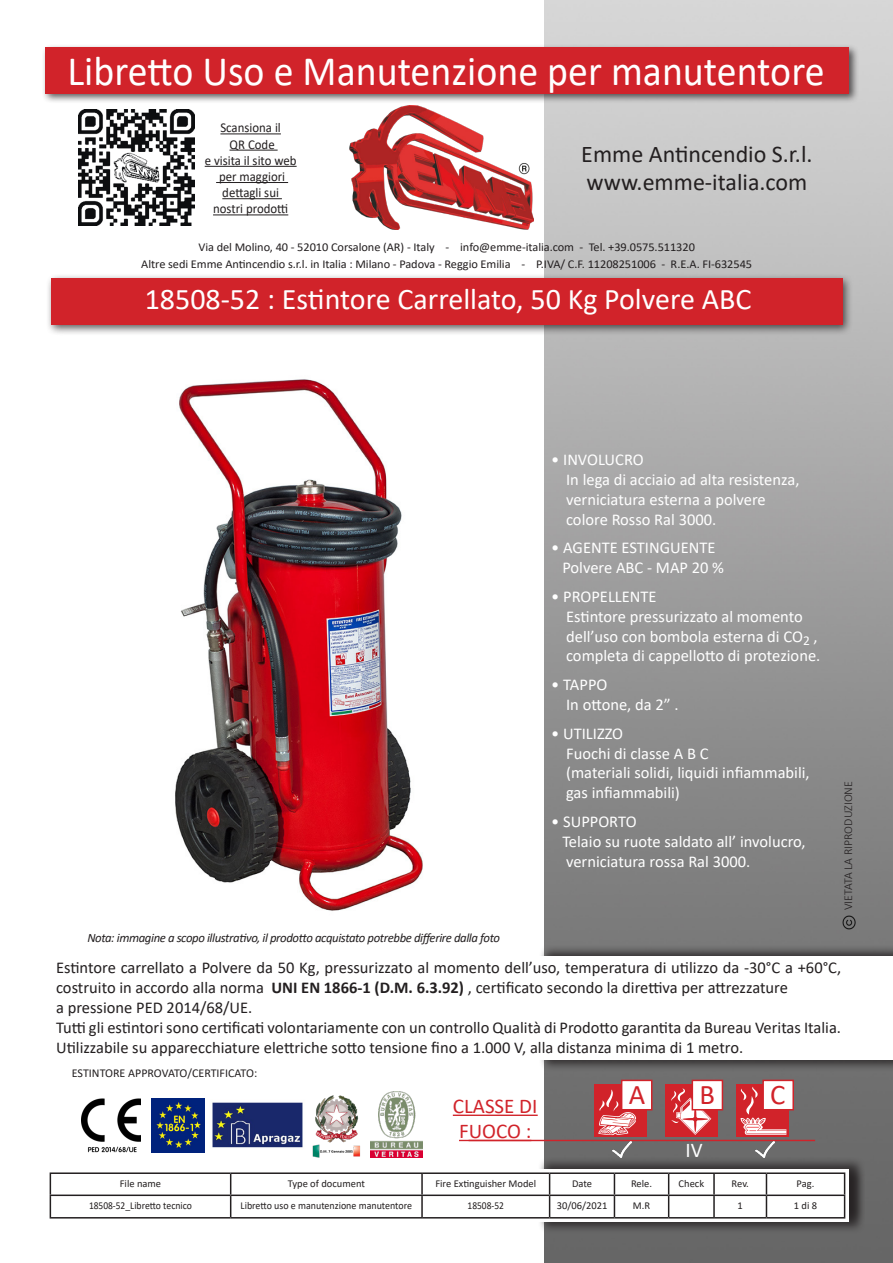
<style>
.page{position:relative;width:893px;height:1263px;background:#fff}
.page>*{position:absolute;margin:0;border:0;box-sizing:border-box;transform-origin:0 0}
.t1{font:42px "Calibri";color:#fff;scale:.95 1}
.t2{font:30px "Calibri";color:#fff}
.codice_tabella{font:28.5px "Calibri";color:#d1232a}
.t3{font:24px/28.8px "Calibri";color:#231f20}
.codice_tabella-2{font:21px "Calibri";color:#d1232a}
.codice_tabella-3{font:21px "Calibri";color:#fff}
.codice_tabella-4{font:16.5px/19.8px "Calibri";color:#231f20}
.codice_tabella-5{font:16.5px "Calibri";color:#fff}
.t4{font:13.5px/16.2px "Calibri";color:#231f20;text-align:center;scale:.95 1}
.codice_tabella-6{font:italic 12.75px "Calibri";letter-spacing:-.03em;color:#231f20}
.codice_tabella-7{font:12px/16.5px "Calibri";letter-spacing:-.005em;color:#231f20;text-align:center}
.t5{font:300 12px "Calibri";color:#231f20}
.t6{font:10.5px "Calibri";color:#231f20}
.t7{font:10.5px "Calibri";color:#231f20;scale:.95 1}
.t8{font:10.5px "Calibri";color:#231f20;scale:.9 1}
.s1{font-weight:700}
</style>
<div class="page">
<img style="left:544px;top:0;width:349px;height:1263px">
<img style="left:350px;top:106px;width:183px;height:124px">
<img style="left:841px;top:914px;width:15px;height:16px">
<div style="left:539px;top:953px;width:354px;height:119px;background:#231f20;opacity:.75"></div>
<div style="left:539px;top:944px;width:354px;height:120px;background:#231f20;opacity:.75"></div>
<div style="left:539px;top:956px;width:354px;height:104px;background:#fff"></div>
<div style="left:46px;top:274px;width:808px;height:62px;background:#231f20;opacity:.75"></div>
<div style="left:51px;top:279px;width:791px;height:46px;background:#d1232a"></div>
<div style="left:42px;top:44px;width:817px;height:60px;background:#231f20;opacity:.75"></div>
<div style="left:46px;top:48px;width:803px;height:46px;background:#d1232a"></div>
<div style="left:538px;top:1165px;width:327px;height:69px;background:#231f20;opacity:.75"></div>
<div style="left:538px;top:1157px;width:327px;height:69px;background:#231f20;opacity:.75"></div>
<div style="left:538px;top:1169px;width:311px;height:53px;background:#fff"></div>
<hr style="left:50px;top:1172px;width:181px;height:2px;background:#231f20">
<hr style="left:231px;top:1172px;width:191px;height:2px;background:#231f20">
<hr style="left:422px;top:1172px;width:128px;height:2px;background:#231f20">
<hr style="left:421px;top:1174px;width:2px;height:20px;background:#231f20">
<hr style="left:550px;top:1172px;width:64px;height:2px;background:#231f20">
<hr style="left:614px;top:1172px;width:55px;height:2px;background:#231f20">
<hr style="left:669px;top:1172px;width:45px;height:2px;background:#231f20">
<hr style="left:714px;top:1172px;width:52px;height:2px;background:#231f20">
<hr style="left:713px;top:1174px;width:2px;height:20px;background:#231f20">
<hr style="left:766px;top:1172px;width:79px;height:2px;background:#231f20">
<hr style="left:50px;top:1194px;width:181px;height:2px;background:#231f20">
<svg style="left:50px;top:1174px;width:1px;height:43px"></svg>
<hr style="left:231px;top:1194px;width:191px;height:2px;background:#231f20">
<svg style="left:230px;top:1174px;width:1px;height:43px"></svg>
<hr style="left:422px;top:1194px;width:128px;height:2px;background:#231f20">
<hr style="left:421px;top:1196px;width:2px;height:21px;background:#231f20">
<hr style="left:550px;top:1194px;width:64px;height:2px;background:#231f20">
<svg style="left:549px;top:1174px;width:1px;height:43px"></svg>
<hr style="left:614px;top:1194px;width:55px;height:2px;background:#231f20">
<svg style="left:614px;top:1174px;width:1px;height:43px"></svg>
<hr style="left:669px;top:1194px;width:45px;height:2px;background:#231f20">
<svg style="left:668px;top:1174px;width:1px;height:43px"></svg>
<hr style="left:714px;top:1194px;width:52px;height:2px;background:#231f20">
<hr style="left:713px;top:1196px;width:2px;height:21px;background:#231f20">
<hr style="left:766px;top:1194px;width:79px;height:2px;background:#231f20">
<svg style="left:766px;top:1174px;width:1px;height:43px"></svg>
<svg style="left:844px;top:1174px;width:1px;height:43px"></svg>
<hr style="left:50px;top:1217px;width:181px;height:1px;background:#231f20">
<hr style="left:231px;top:1217px;width:191px;height:1px;background:#231f20">
<hr style="left:422px;top:1217px;width:128px;height:1px;background:#231f20">
<hr style="left:550px;top:1217px;width:64px;height:1px;background:#231f20">
<hr style="left:614px;top:1217px;width:55px;height:1px;background:#231f20">
<hr style="left:669px;top:1217px;width:45px;height:1px;background:#231f20">
<hr style="left:714px;top:1217px;width:52px;height:1px;background:#231f20">
<hr style="left:766px;top:1217px;width:79px;height:1px;background:#231f20">
<hr style="left:220px;top:133px;width:61px;height:1px;background:#231f20">
<hr style="left:229px;top:150px;width:49px;height:1px;background:#231f20">
<hr style="left:205px;top:166px;width:92px;height:1px;background:#231f20">
<hr style="left:216px;top:182px;width:72px;height:1px;background:#231f20">
<hr style="left:222px;top:198px;width:60px;height:1px;background:#231f20">
<hr style="left:213px;top:214px;width:75px;height:1px;background:#231f20">
<img style="left:79px;top:110px;width:115px;height:115px">
<hr style="left:453px;top:1114px;width:85px;height:2px;background:#d1232a">
<hr style="left:459px;top:1140px;width:72px;height:1px;background:#d1232a">
<hr style="left:469px;top:1140px;width:346px;height:1px;background:#d1232a">
<img style="left:755px;top:1142px;width:19px;height:15px">
<div style="left:595px;top:1084px;width:52px;height:53px;background:#d1232a"></div>
<svg style="left:598px;top:1089px;width:38px;height:46px"></svg>
<div style="left:666px;top:1084px;width:52px;height:53px;background:#d1232a"></div>
<svg style="left:671px;top:1088px;width:40px;height:47px"></svg>
<div style="left:736px;top:1084px;width:53px;height:53px;background:#d1232a"></div>
<svg style="left:740px;top:1087px;width:46px;height:48px"></svg>
<div style="left:692px;top:1080px;width:31px;height:30px;background:#fff;border:2px solid #d1232a"></div>
<div style="left:762px;top:1080px;width:32px;height:30px;background:#fff;border:2px solid #d1232a"></div>
<div style="left:621px;top:1080px;width:31px;height:30px;background:#fff;border:2px solid #d1232a"></div>
<img style="left:613px;top:1142px;width:18px;height:15px">
<img style="left:81px;top:1098px;width:60px;height:55px">
<img style="left:151px;top:1098px;width:54px;height:54px">
<img style="left:370px;top:1092px;width:52px;height:66px">
<img style="left:312px;top:1095px;width:49px;height:63px">
<img style="left:212px;top:1102px;width:91px;height:46px">
<img style="left:175px;top:379px;width:248px;height:532px">
<h1 class="t1" style="left:68px;top:42px;width:798px">Libretto Uso e Manutenzione per manutentore</h1>
<p class="t4" style="left:205px;top:119px;width:98px">Scansiona il<br>QR Code<br>e visita il sito web per maggiori dettagli sui<br>nostri prodotti</p>
<p class="codice_tabella-7" style="left:141px;top:239px;width:612px">Via del Molino, 40 - 52010 Corsalone (AR) - Italy - info@emme-italia.com - Tel. +39.0575.511320<br>Altre sedi Emme Antincendio s.r.l. in Italia : Milano - Padova - Reggio Emilia - P.IVA/ C.F. 11208251006 - R.E.A. FI-632545</p>
<h3 class="t3" style="left:581px;top:139px;width:233px">Emme Antincendio S.r.l. www.emme-italia.com</h3>
<h2 class="t2" style="left:145px;top:279px;width:608px">18508-52 : Estintore Carrellato, 50 Kg Polvere ABC</h2>
<p class="codice_tabella-6" style="left:87px;top:929px;width:414px">Nota: immagine a scopo illustrativo, il prodotto acquistato potrebbe differire dalla foto</p>
<p class="codice_tabella-5" style="left:551px;top:448px;width:94px">• INVOLUCRO</p>
<p class="codice_tabella-5" style="left:566px;top:468px;width:235px">In lega di acciaio ad alta resistenza,</p>
<p class="codice_tabella-5" style="left:566px;top:488px;width:201px">verniciatura esterna a polvere</p>
<p class="codice_tabella-5" style="left:566px;top:508px;width:152px">colore Rosso Ral 3000.</p>
<p class="codice_tabella-5" style="left:551px;top:536px;width:166px">• AGENTE ESTINGUENTE</p>
<p class="codice_tabella-5" style="left:562px;top:556px;width:163px">Polvere ABC - MAP 20 %</p>
<p class="codice_tabella-5" style="left:551px;top:585px;width:107px">• PROPELLENTE</p>
<p class="codice_tabella-5" style="left:566px;top:605px;width:238px">Estintore pressurizzato al momento</p>
<p class="codice_tabella-5" style="left:566px;top:625px;width:253px">dell’uso con bombola esterna di CO<sub>2</sub> ,</p>
<p class="codice_tabella-5" style="left:566px;top:644px;width:256px">completa di cappellotto di protezione.</p>
<p class="codice_tabella-5" style="left:551px;top:673px;width:58px">• TAPPO</p>
<p class="codice_tabella-5" style="left:566px;top:693px;width:114px">In ottone, da 2” .</p>
<p class="codice_tabella-5" style="left:551px;top:722px;width:74px">• UTILIZZO</p>
<p class="codice_tabella-5" style="left:566px;top:742px;width:144px">Fuochi di classe A B C</p>
<p class="codice_tabella-5" style="left:566px;top:761px;width:245px">(materiali solidi, liquidi infiammabili,</p>
<p class="codice_tabella-5" style="left:566px;top:781px;width:115px">gas infiammabili)</p>
<p class="codice_tabella-5" style="left:551px;top:810px;width:87px">• SUPPORTO</p>
<p class="codice_tabella-5" style="left:562px;top:830px;width:245px">Telaio su ruote saldato all’ involucro,</p>
<p class="codice_tabella-5" style="left:566px;top:850px;width:186px">verniciatura rossa Ral 3000.</p>
<p class="t5" style="left:841px;top:910px;width:131px;rotate:-90deg">VIETATA LA RIPRODUZIONE</p>
<p class="codice_tabella-4" style="left:56px;top:957px;width:786px">Estintore carrellato a Polvere da 50 Kg, pressurizzato al momento dell’uso, temperatura di utilizzo da -30°C a +60°C, costruito in accordo alla norma <span class="s1">UNI EN 1866-1 (D.M. 6.3.92)</span> , certificato secondo la direttiva per attrezzature</p>
<p class="codice_tabella-4" style="left:56px;top:997px;width:198px">a pressione PED 2014/68/UE.</p>
<p class="codice_tabella-4" style="left:56px;top:1017px;width:786px">Tutti gli estintori sono certificati volontariamente con un controllo Qualità di Prodotto garantita da Bureau Veritas Italia.<br>Utilizzabile su apparecchiature elettriche sotto tensione fino a 1.000 V, alla distanza minima di 1 metro.</p>
<p class="codice_tabella-7" style="left:72px;top:1065px;width:187px">ESTINTORE APPROVATO/CERTIFICATO:</p>
<p class="codice_tabella-2" style="left:453px;top:1091px;width:86px">CLASSE DI</p>
<p class="codice_tabella-2" style="left:459px;top:1116px;width:74px">FUOCO :</p>
<p class="codice_tabella" style="left:629px;top:1075px;width:18px">A</p>
<p class="codice_tabella" style="left:699px;top:1075px;width:17px">B</p>
<p class="codice_tabella" style="left:770px;top:1075px;width:17px">C</p>
<p class="codice_tabella-3" style="left:685px;top:1135px;width:19px">IV</p>
<p class="t6" style="left:120px;top:1176px;width:43px">File name</p>
<p class="t6" style="left:288px;top:1176px;width:79px">Type of document</p>
<p class="t6" style="left:435px;top:1176px;width:102px">Fire Extinguisher Model</p>
<p class="t6" style="left:572px;top:1176px;width:22px">Date</p>
<p class="t6" style="left:631px;top:1176px;width:23px">Rele.</p>
<p class="t6" style="left:679px;top:1176px;width:27px">Check</p>
<p class="t6" style="left:732px;top:1176px;width:19px">Rev.</p>
<p class="t6" style="left:797px;top:1176px;width:19px">Pag.</p>
<p class="t8" style="left:89px;top:1198px;width:116px">18508-52_Libretto tecnico</p>
<p class="t7" style="left:241px;top:1198px;width:182px">Libretto uso e manutenzione manutentore</p>
<p class="t8" style="left:468px;top:1198px;width:42px">18508-52</p>
<p class="t6" style="left:557px;top:1198px;width:52px">30/06/2021</p>
<p class="t6" style="left:633px;top:1198px;width:19px">M.R</p>
<p class="t6" style="left:738px;top:1198px;width:7px">1</p>
<p class="t6" style="left:794px;top:1198px;width:25px">1 di 8</p>
</div>
